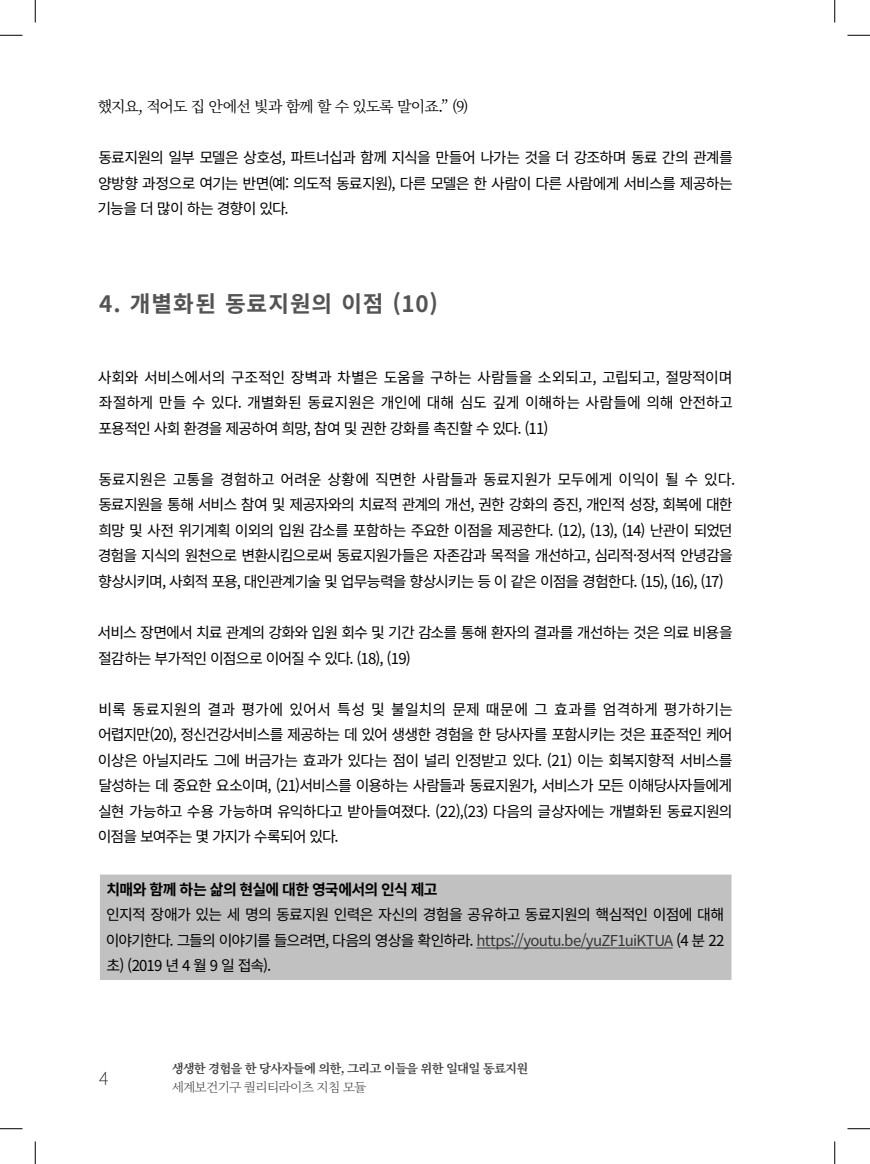
<style>
.page{position:relative;width:870px;height:1164px;background:#fff}
.page>*{position:absolute;margin:0;border:0;box-sizing:border-box;transform-origin:0 0}
.t1{font:700 22.5px "Noto Sans KR";letter-spacing:.04em;color:#545454}
.t2{font:100 18px "Noto Sans KR";color:#000}
.t3{font:15px/25.5px "Noto Sans KR";letter-spacing:-.055em;color:#000;text-align:justify}
.t4{font:15px "Noto Serif KR";letter-spacing:-.07em;color:#000}
.t5{font:700 15px "Noto Sans KR";letter-spacing:-.045em;color:#000}
.t6{font:300 12.75px "Noto Serif KR";letter-spacing:-.06em;color:#000}
.t7{font:700 12.3px "Noto Serif KR";letter-spacing:-.06em;color:#000}
.s1{color:#363636}
</style>
<div class="page">
<div style="left:99px;top:874px;width:633px;height:106px;background:#c1c1c1"></div>
<hr style="left:99px;top:874px;width:1px;height:106px;background:#fff">
<hr style="left:476px;top:947px;width:197px;height:1px;background:#363636">
<svg style="left:0;top:35px;width:22px;height:1px"></svg>
<svg style="left:847px;top:35px;width:23px;height:1px"></svg>
<svg style="left:0;top:1128px;width:22px;height:1px"></svg>
<svg style="left:847px;top:1128px;width:23px;height:1px"></svg>
<svg style="left:35px;top:0;width:1px;height:23px"></svg>
<svg style="left:35px;top:1141px;width:1px;height:22px"></svg>
<svg style="left:834px;top:0;width:1px;height:23px"></svg>
<svg style="left:834px;top:1141px;width:1px;height:22px"></svg>
<p class="t4" style="left:98px;top:98px;width:372px">했지요, 적어도 집 안에선 빛과 함께 할 수 있도록 말이죠.” (9)</p>
<p class="t3" style="left:97px;top:145px;width:637px">동료지원의 일부 모델은 상호성, 파트너십과 함께 지식을 만들어 나가는 것을 더 강조하며 동료 간의 관계를 양방향 과정으로 여기는 반면(예: 의도적 동료지원), 다른 모델은 한 사람이 다른 사람에게 서비스를 제공하는 기능을 더 많이 하는 경향이 있다.</p>
<h1 class="t1" style="left:99px;top:291px;width:341px">4. 개별화된 동료지원의 이점 (10)</h1>
<p class="t3" style="left:98px;top:365px;width:637px">사회와 서비스에서의 구조적인 장벽과 차별은 도움을 구하는 사람들을 소외되고, 고립되고, 절망적이며 좌절하게 만들 수 있다. 개별화된 동료지원은 개인에 대해 심도 깊게 이해하는 사람들에 의해 안전하고 포용적인 사회 환경을 제공하여 희망, 참여 및 권한 강화를 촉진할 수 있다. (11)</p>
<p class="t3" style="left:98px;top:467px;width:639px;text-align:left">동료지원은 고통을 경험하고 어려운 상황에 직면한 사람들과 동료지원가 모두에게 이익이 될 수 있다. 동료지원을 통해 서비스 참여 및 제공자와의 치료적 관계의 개선, 권한 강화의 증진, 개인적 성장, 회복에 대한 희망 및 사전 위기계획 이외의 입원 감소를 포함하는 주요한 이점을 제공한다. (12), (13), (14) 난관이 되었던 경험을 지식의 원천으로 변환시킴으로써 동료지원가들은 자존감과 목적을 개선하고, 심리적·정서적 안녕감을 향상시키며, 사회적 포용, 대인관계기술 및 업무능력을 향상시키는 등 이 같은 이점을 경험한다. (15), (16), (17)</p>
<p class="t3" style="left:98px;top:620px;width:637px">서비스 장면에서 치료 관계의 강화와 입원 회수 및 기간 감소를 통해 환자의 결과를 개선하는 것은 의료 비용을 절감하는 부가적인 이점으로 이어질 수 있다. (18), (19)</p>
<p class="t3" style="left:98px;top:696px;width:637px">비록 동료지원의 결과 평가에 있어서 특성 및 불일치의 문제 때문에 그 효과를 엄격하게 평가하기는 어렵지만(20), 정신건강서비스를 제공하는 데 있어 생생한 경험을 한 당사자를 포함시키는 것은 표준적인 케어 이상은 아닐지라도 그에 버금가는 효과가 있다는 점이 널리 인정받고 있다. (21) 이는 회복지향적 서비스를 달성하는 데 중요한 요소이며, (21)서비스를 이용하는 사람들과 동료지원가, 서비스가 모든 이해당사자들에게 실현 가능하고 수용 가능하며 유익하다고 받아들여졌다. (22),(23) 다음의 글상자에는 개별화된 동료지원의 이점을 보여주는 몇 가지가 수록되어 있다.</p>
<p class="t5" style="left:106px;top:880px;width:333px">치매와 함께 하는 삶의 현실에 대한 영국에서의 인식 제고</p>
<p class="t3" style="left:106px;top:902px;width:620px">인지적 장애가 있는 세 명의 동료지원 인력은 자신의 경험을 공유하고 동료지원의 핵심적인 이점에 대해 이야기한다. 그들의 이야기를 들으려면, 다음의 영상을 확인하라. <span class="s1">https://youtu.be/yuZF1uiKTUA</span> (4 분 22 초) (2019 년 4 월 9 일 접속).</p>
<p class="t2" style="left:99px;top:1067px;width:11px">4</p>
<p class="t7" style="left:171px;top:1061px;width:358px">생생한 경험을 한 당사자들에 의한, 그리고 이들을 위한 일대일 동료지원</p>
<p class="t6" style="left:171px;top:1079px;width:197px">세계보건기구 퀄리티라이츠 지침 모듈</p>
</div>
